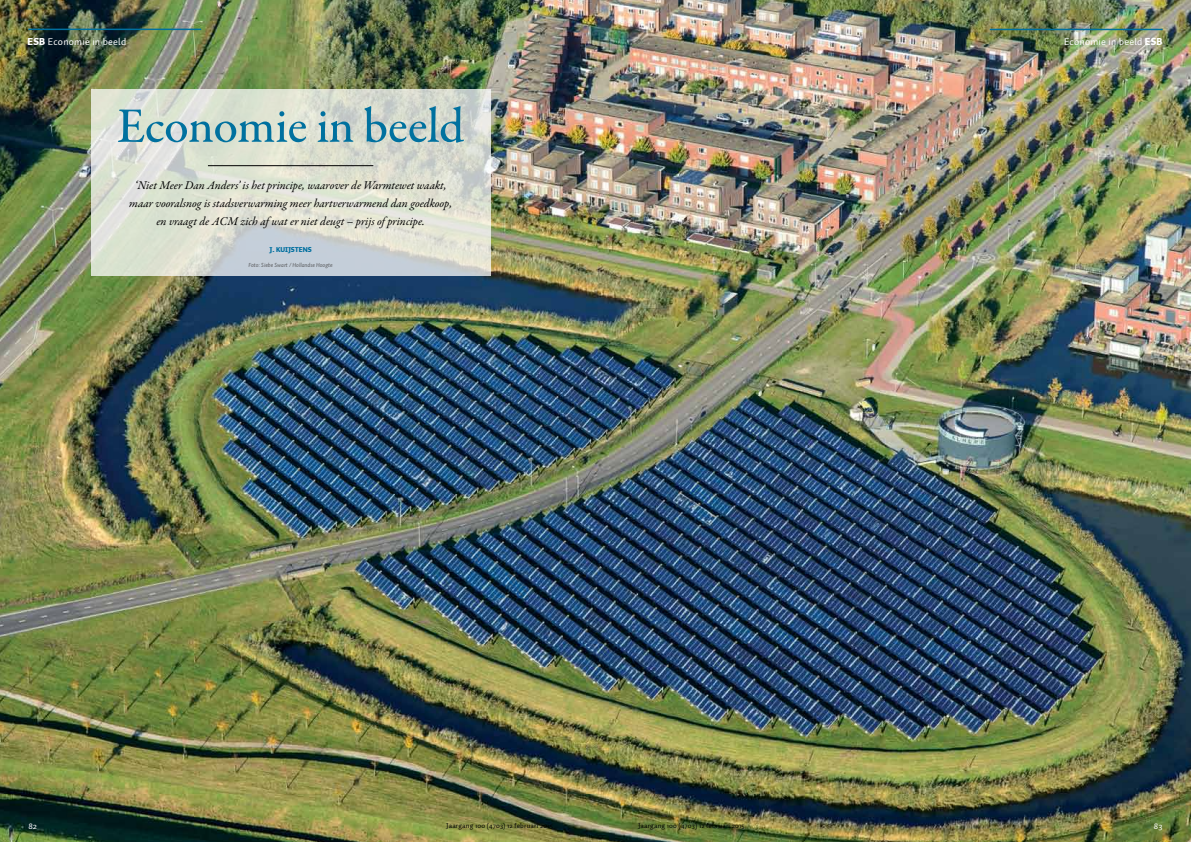
<style>
.page{position:relative;width:1191px;height:842px;background:#fff}
.page>*{position:absolute;margin:0;border:0;box-sizing:border-box;transform-origin:0 0}
.t1{font:500 50px "Garamond Premr Pro";letter-spacing:-.01em;color:#00719f}
.t2{font:italic 12px/18px "Garamond Premr Pro";color:#000;text-align:center}
.t3{font:10px "Auto 1";letter-spacing:.025em;color:#fff}
.t4{font:9px "Auto 1";color:#fff}
.t5{font:7px "Auto 1";letter-spacing:.025em;color:#000}
.t6{font:900 7px "Auto 1";color:#006f9f}
.t7{font:italic 6px "Auto 1";color:#58595b}
.s1{font-weight:900}
</style>
<div class="page">
<img style="left:0;top:0;width:1191px;height:842px">
<svg style="left:91px;top:90px;width:399px;height:186px;background:#d9ddd3"></svg>
<hr style="left:28px;top:29px;width:173px;height:1px;background:#006f9f">
<hr style="left:208px;top:165px;width:165px;height:1px;background:#000">
<hr style="left:989px;top:29px;width:173px;height:1px;background:#006f9f">
<p class="t3" style="left:28px;top:35px;width:100px"><span class="s1">ESB</span> Economie in beeld</p>
<p class="t3" style="left:1064px;top:35px;width:100px">Economie in beeld <span class="s1">ESB</span></p>
<h1 class="t1" style="left:117px;top:96px;width:349px">Economie in beeld</h1>
<p class="t2" style="left:129px;top:177px;width:324px">‘Niet Meer Dan Anders’ is het principe, waarover de Warmtewet waakt, maar vooralsnog is stadsverwarming meer hartverwarmend dan goedkoop, en vraagt de ACM zich af wat er niet deugt – prijs of principe.</p>
<p class="t6" style="left:269px;top:245px;width:43px">J. KUIJSTENS</p>
<p class="t7" style="left:249px;top:261px;width:86px">Foto: Siebe Swart / Hollandse Hoogte</p>
<p class="t4" style="left:28px;top:820px;width:10px">82</p>
<p class="t5" style="left:446px;top:821px;width:108px">Jaargang 100 (4703) 12 februari 2015</p>
<p class="t5" style="left:638px;top:821px;width:108px">Jaargang 100 (4703) 12 februari 2015</p>
<p class="t4" style="left:1154px;top:820px;width:10px">83</p>
</div>
